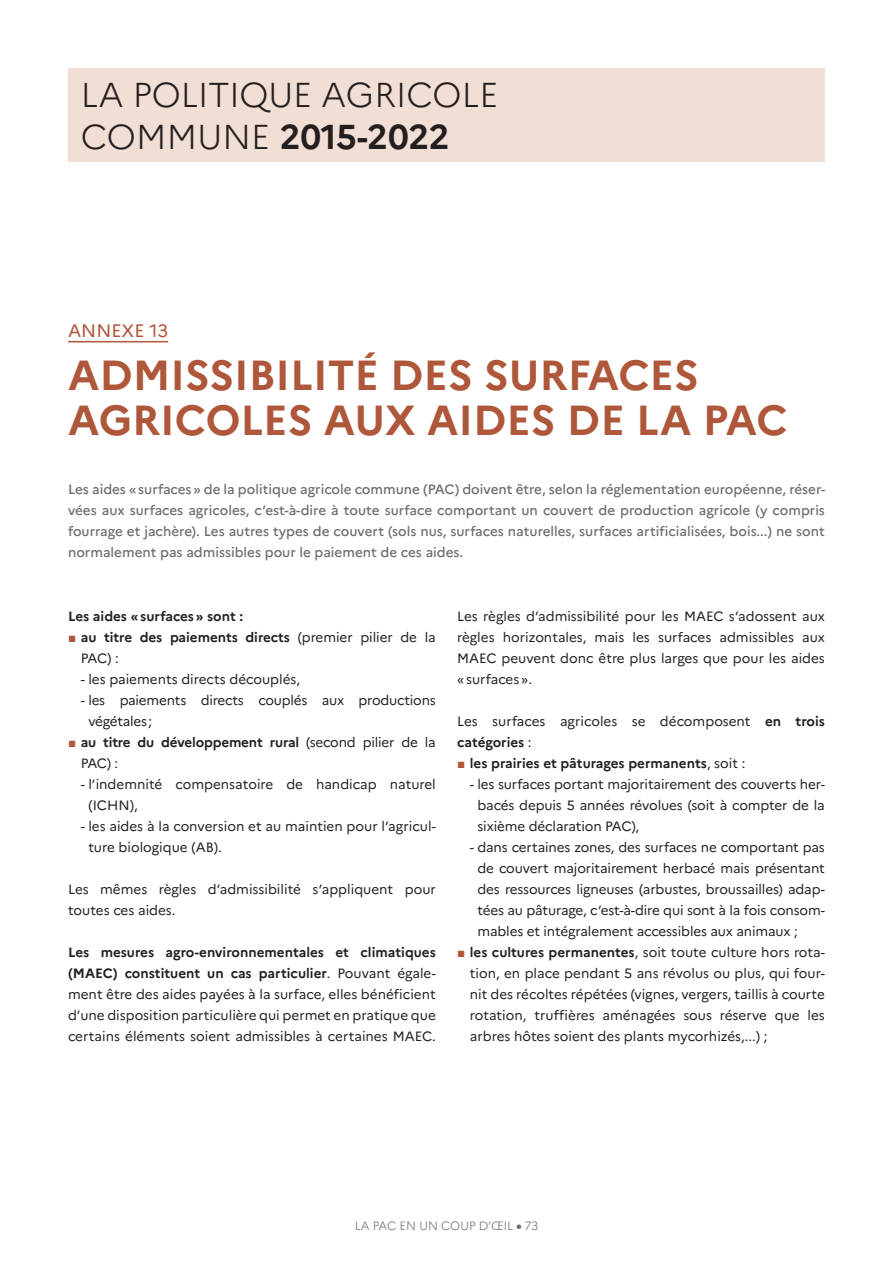
<style>
.page{position:relative;width:893px;height:1263px;background:#fff}
.page>*{position:absolute;margin:0;border:0;box-sizing:border-box;transform-origin:0 0}
._00_Titre{font:700 42px/45px "Marianne";color:#af573a}
.t1{font:300 34.5px/41.8px "Marianne";letter-spacing:-.005em;color:#231f20}
.Annexe{font:18px "Marianne";color:#af573a}
._02_Texte{font:13.5px/21px "Marianne";color:#231f20}
._01_Chapô{font:500 13.5px/21px "Marianne";color:#6c6d70;text-align:justify}
._02_Texte-2{font:700 13.5px/21px "Marianne";letter-spacing:-.005em;color:#231f20}
.t2{font:300 12px "Marianne";color:#6c6d70}
.s1{font-weight:700}
.s2{font-family:"Arial";color:#af573a}
.s3{font-weight:400}
.s4{font-family:"Arial";font-weight:700;color:#af573a}
</style>
<div class="page">
<div style="left:68px;top:68px;width:757px;height:94px;background:#f1ded4"></div>
<hr style="left:68px;top:341px;width:100px;height:1px;background:#af573a">
<h2 class="t1" style="left:81px;top:73px;width:419px">LA POLITIQUE AGRICOLE<br>COMMUNE <span class="s1">2015-2022</span></h2>
<p class="Annexe" style="left:68px;top:316px;width:102px">ANNEXE 13</p>
<p class="_00_Titre" style="left:68px;top:349px;width:721px">ADMISSIBILITÉ DES SURFACES<br>AGRICOLES AUX AIDES DE LA PAC</p>
<p class="_01_Chapô" style="left:68px;top:479px;width:759px">Les aides «surfaces» de la politique agricole commune (PAC) doivent être, selon la réglementation européenne, réser&shy;vées aux surfaces agricoles, c’est-à-dire à toute surface comportant un couvert de production agricole (y compris fourrage et jachère). Les autres types de couvert (sols nus, surfaces naturelles, surfaces artificialisées, bois...) ne sont normalement pas admissibles pour le paiement de ces aides.</p>
<p class="_02_Texte-2" style="left:68px;top:605px;width:177px">Les aides « surfaces » sont :</p>
<p class="_02_Texte-2" style="left:81px;top:626px;width:357px;text-indent:-13px"><span class="s2">■</span> au titre des paiements directs <span class="s3">(premier pilier de la<br>PAC) :</span></p>
<p class="_02_Texte" style="left:81px;top:668px;width:221px">- les paiements directs découplés,</p>
<p class="_02_Texte" style="left:88px;top:689px;width:349px;text-indent:-8px">- les paiements directs couplés aux productions végétales ;</p>
<p class="_02_Texte-2" style="left:81px;top:731px;width:357px;text-indent:-13px"><span class="s2">■</span> au titre du développement rural <span class="s3">(second pilier de la<br>PAC) :</span></p>
<p class="_02_Texte" style="left:88px;top:773px;width:349px;text-indent:-8px">- l’indemnité compensatoire de handicap naturel (ICHN),</p>
<p class="_02_Texte" style="left:88px;top:815px;width:349px;text-indent:-8px">- les aides à la conversion et au maintien pour l’agricul&shy;ture biologique (AB).</p>
<p class="_02_Texte" style="left:68px;top:878px;width:369px">Les mêmes règles d’admissibilité s’appliquent pour toutes ces aides.</p>
<p class="_02_Texte" style="left:68px;top:941px;width:369px;text-align:justify"><span class="s1">Les mesures agro-environnementales et climatiques (MAEC) constituent un cas particulier</span>. Pouvant égale&shy;ment être des aides payées à la surface, elles bénéficient d’une disposition particulière qui permet en pratique que certains éléments soient admissibles à certaines MAEC.</p>
<p class="_02_Texte" style="left:457px;top:605px;width:369px;text-align:justify">Les règles d’admissibilité pour les MAEC s’adossent aux règles horizontales, mais les surfaces admissibles aux MAEC peuvent donc être plus larges que pour les aides « surfaces ».</p>
<p class="_02_Texte" style="left:457px;top:710px;width:369px">Les surfaces agricoles se décomposent <span class="s1">en trois catégories</span> :</p>
<p class="_02_Texte-2" style="left:457px;top:752px;width:290px"><span class="s2">■</span> les prairies et pâturages permanents<span class="s3">, soit :</span></p>
<p class="_02_Texte" style="left:477px;top:773px;width:349px;text-align:justify;text-indent:-8px">- les surfaces portant majoritairement des couverts her&shy;bacés depuis 5 années révolues (soit à compter de la sixième déclaration PAC),</p>
<p class="_02_Texte" style="left:477px;top:836px;width:349px;text-align:justify;text-indent:-8px">- dans certaines zones, des surfaces ne comportant pas de couvert majoritairement herbacé mais présentant des ressources ligneuses (arbustes, broussailles) adap&shy;tées au pâturage, c’est-à-dire qui sont à la fois consom&shy;mables et intégralement accessibles aux animaux ;</p>
<p class="_02_Texte" style="left:470px;top:941px;width:357px;text-align:justify;text-indent:-13px"><span class="s4">■</span> <span class="s1">les cultures permanentes</span>, soit toute culture hors rota&shy;tion, en place pendant 5 ans révolus ou plus, qui four&shy;nit des récoltes répétées (vignes, vergers, taillis à courte rotation, truffières aménagées sous réserve que les arbres hôtes soient des plants mycorhizés,...) ;</p>
<p class="t2" style="left:355px;top:1218px;width:185px">LA PAC EN UN COUP D’ŒIL 73</p>
</div>
